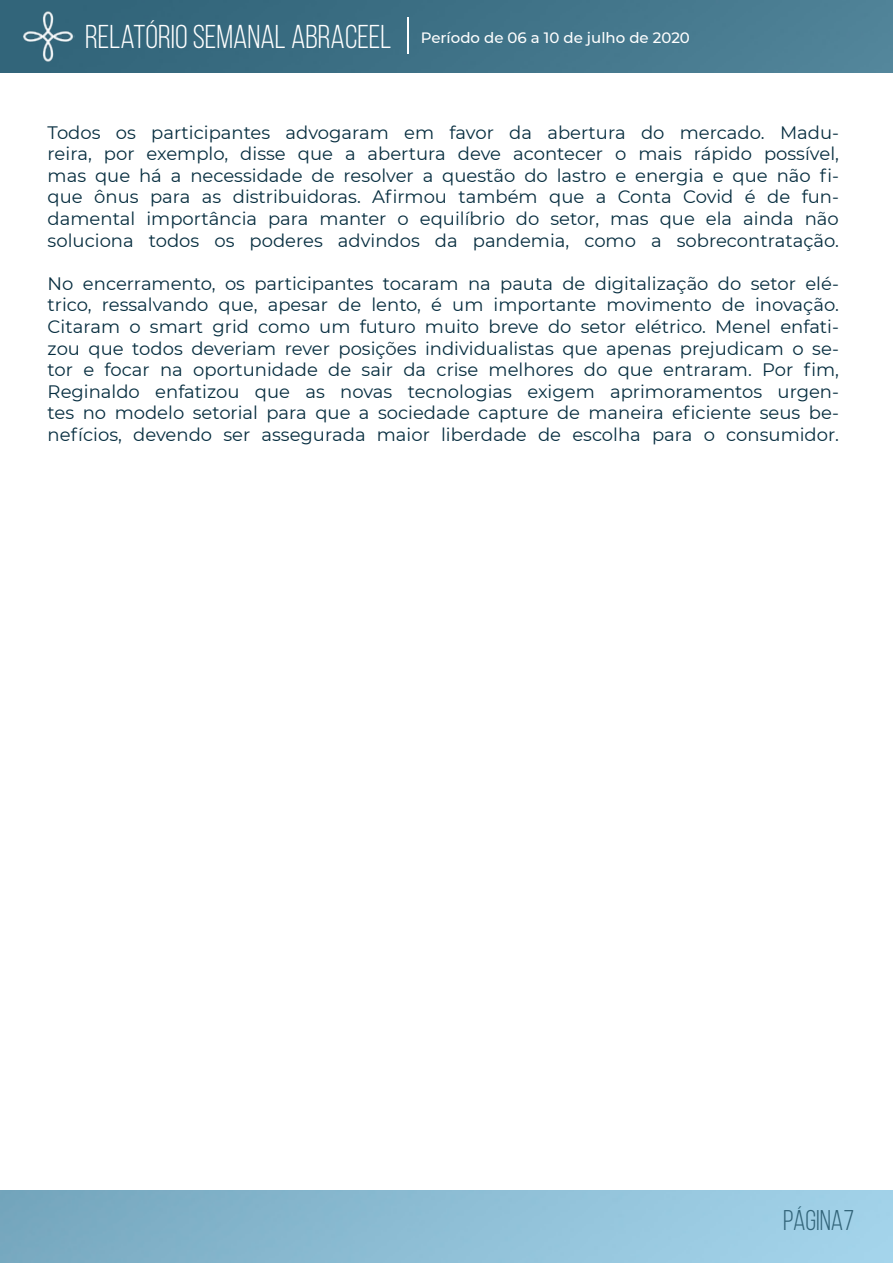
<style>
.page{position:relative;width:893px;height:1263px;background:#fff}
.page>*{position:absolute;margin:0;border:0;box-sizing:border-box;transform-origin:0 0}
.t1{font:33px "Bebas Neue";color:#fff}
.t2{font:28.5px "Bebas Neue";color:#326479}
.t3{font:18px/21.6px "Montserrat";color:#062d3f;text-align:justify}
.t4{font:500 15px "Montserrat";color:#fff}
</style>
<div class="page">
<img style="left:0;top:0;width:893px;height:72px">
<img style="left:21px;top:10px;width:53px;height:52px">
<hr style="left:407px;top:17px;width:2px;height:37px;background:#fff">
<h1 class="t1" style="left:85px;top:19px;width:308px">RELATÓRIO SEMANAL ABRACEEL</h1>
<p class="t4" style="left:421px;top:27px;width:271px">Período de 06 a 10 de julho de 2020</p>
<p class="t3" style="left:48px;top:121px;width:793px">Todos os participantes advogaram em favor da abertura do mercado. Madu&shy;reira, por exemplo, disse que a abertura deve acontecer o mais rápido possível, mas que há a necessidade de resolver a questão do lastro e energia e que não fi&shy;que ônus para as distribuidoras. Afirmou também que a Conta Covid é de fun&shy;damental importância para manter o equilíbrio do setor, mas que ela ainda não soluciona todos os poderes advindos da pandemia, como a sobrecontratação.</p>
<p class="t3" style="left:48px;top:272px;width:793px">No encerramento, os participantes tocaram na pauta de digitalização do setor elé&shy;trico, ressalvando que, apesar de lento, é um importante movimento de inovação.<br>Citaram o smart grid como um futuro muito breve do setor elétrico. Menel enfati&shy;zou que todos deveriam rever posições individualistas que apenas prejudicam o se&shy;tor e focar na oportunidade de sair da crise melhores do que entraram. Por fim, Reginaldo enfatizou que as novas tecnologias exigem aprimoramentos urgen&shy;tes no modelo setorial para que a sociedade capture de maneira eficiente seus be&shy;nefícios, devendo ser assegurada maior liberdade de escolha para o consumidor.</p>
<h2 class="t2" style="left:783px;top:1205px;width:73px">PÁGINA7</h2>
</div>
